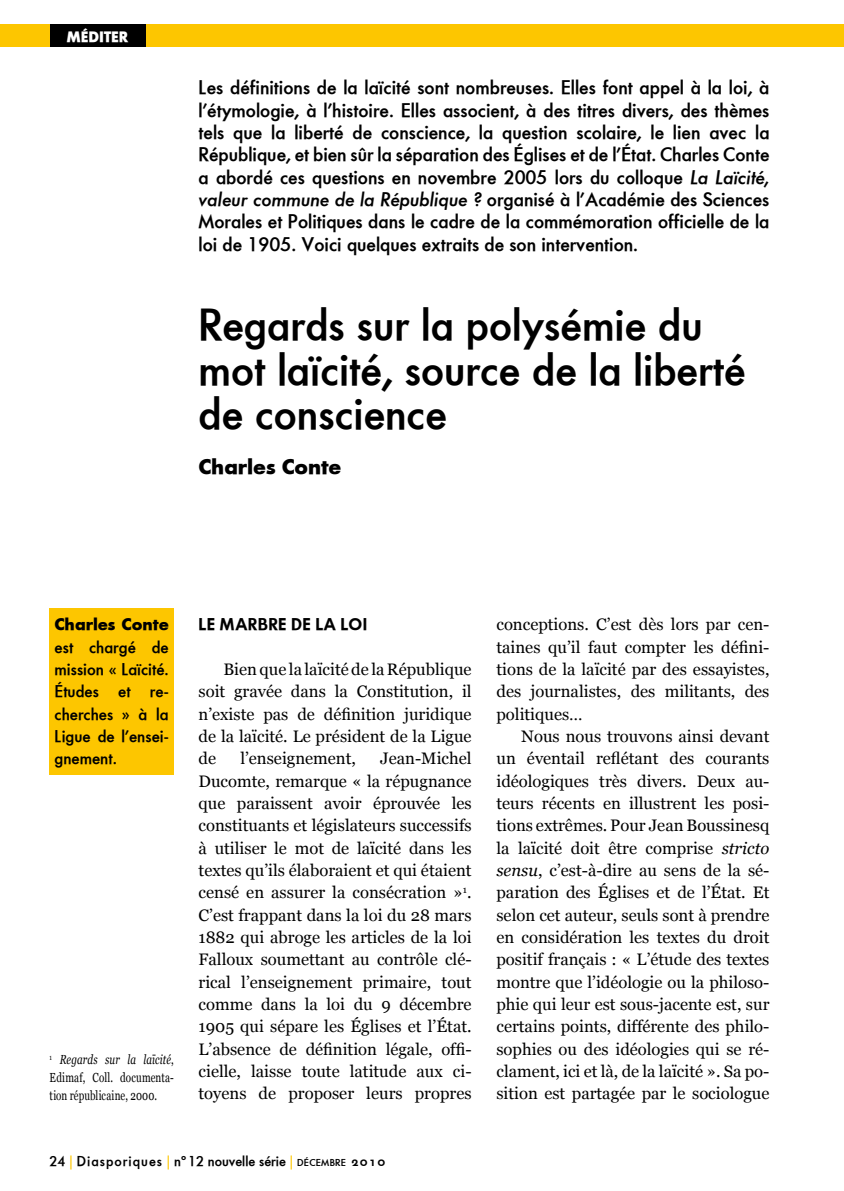
<style>
.page{position:relative;width:844px;height:1191px;background:#fff}
.page>*{position:absolute;margin:0;border:0;box-sizing:border-box;transform-origin:0 0}
.t1{font:43.75px/44.6px "Futura Serie BQ Medium";color:#000}
.t2{font:21px "Futura Serie BQ Bold";color:#000}
.t3{font:19.25px/22.4px "Futura Serie BQ Medium";color:#000;text-align:justify}
.t4{font:16.62px/22.4px "Georgia";color:#000;text-align:justify}
.t5{font:16.62px/22.4px "Futura Serie BQ Medium";color:#000;text-align:justify}
.t6{font:16.62px "Futura Serie BQ Demi Bold SC";letter-spacing:.02em;color:#000}
.t7{font:16.62px "Futura Serie BQ Bold";color:#000}
.t8{font:14.7px "Futura Serie BQ Bold";color:#fff}
.t9{font:14px "Futura Serie BQ Medium";color:#000}
.t10{font:13.12px/17.8px "Georgia";letter-spacing:.02em;color:#000;text-align:justify;scale:.75 1}
.s1{font-style:italic}
.s2{font-family:"Futura Serie BQ Book";color:#fdc600}
.s3{font-family:"Futura Serie BQ Medium SC";font-size:9.8px}
.s4{font-family:"Futura Serie BQ Medium SC"}
</style>
<div class="page">
<div style="left:0;top:25px;width:843px;height:22px;background:#fdc600"></div>
<svg style="left:843px;top:25px;width:1px;height:22px"></svg>
<div style="left:50px;top:25px;width:96px;height:22px;background:#000"></div>
<div style="left:50px;top:608px;width:124px;height:166px;background:#fdc600"></div>
<p class="t8" style="left:67px;top:27px;width:63px">MÉDITER</p>
<p class="t3" style="left:198px;top:77px;width:572px">Les définitions de la laïcité sont nombreuses. Elles font appel à la loi, à l’étymologie, à l’histoire. Elles associent, à des titres divers, des thèmes tels que la liberté de conscience, la question scolaire, le lien avec la République, et bien sûr la séparation des Églises et de l’État. Charles Conte a abordé ces questions en novembre 2005 lors du colloque <span class="s1">La Laïcité, valeur commune de la République ?</span> organisé à l’Académie des Sciences Morales et Politiques dans le cadre de la commémoration officielle de la loi de 1905. Voici quelques extraits de son intervention.</p>
<h1 class="t1" style="left:198px;top:303px;width:548px">Regards sur la polysémie du mot laïcité, source de la liberté de conscience</h1>
<p class="t2" style="left:198px;top:453px;width:144px">Charles Conte</p>
<p class="t7" style="left:55px;top:614px;width:116px">Charles Conte</p>
<p class="t5" style="left:55px;top:636px;width:116px">est chargé de mission « Laïcité.<br>Études et re&shy;cherches » à la Ligue de l’ensei&shy;gnement.</p>
<p class="t10" style="left:50px;top:1051px;width:167px"><sup>1</sup> <span class="s1">Regards sur la laïcité</span>, Edimaf, Coll. documenta&shy;tion républicaine, 2000.</p>
<p class="t6" style="left:198px;top:615px;width:170px">LE MARBRE DE LA LOI</p>
<p class="t4" style="left:198px;top:658px;width:274px;text-indent:25px">Bien que la laïcité de la République soit gravée dans la Constitution, il n’existe pas de définition juridique de la laïcité. Le président de la Ligue de</p>
<p class="t4" style="left:198px;top:747px;width:274px;text-indent:181px">Jean-Michel Ducomte, remarque « la répugnance que paraissent avoir éprouvée les constituants et législateurs successifs à utiliser le mot de laïcité dans les textes qu’ils élaboraient et qui étaient censé en assurer la consécration »<sup>1</sup>.<br>C’est frappant dans la loi du 28 mars 1882 qui abroge les articles de la loi Falloux soumettant au contrôle clé&shy;rical l’enseignement primaire, tout comme dans la loi du 9 décembre 1905 qui sépare les Églises et l’État.<br>L’absence de définition légale, offi&shy;cielle, laisse toute latitude aux ci&shy;toyens de proposer leurs propres</p>
<p class="t4" style="left:240px;top:747px;width:117px">l’enseignement,</p>
<p class="t4" style="left:496px;top:613px;width:274px">conceptions. C’est dès lors par cen&shy;taines qu’il faut compter les défini&shy;tions de la laïcité par des essayistes, des journalistes, des militants, des politiques…</p>
<p class="t4" style="left:496px;top:725px;width:274px;text-indent:25px">Nous nous trouvons ainsi devant un éventail reflétant des courants idéologiques très divers. Deux au&shy;teurs récents en illustrent les posi&shy;tions extrêmes. Pour Jean Boussinesq la laïcité doit être comprise <span class="s1">stricto sensu</span>, c’est-à-dire au sens de la sé&shy;paration des Églises et de l’État. Et selon cet auteur, seuls sont à prendre en considération les textes du droit positif français : « L’étude des textes montre que l’idéologie ou la philoso&shy;phie qui leur est sous-jacente est, sur certains points, différente des philo&shy;sophies ou des idéologies qui se ré&shy;clament, ici et là, de la laïcité ». Sa po&shy;sition est partagée par le sociologue</p>
<p class="t9" style="left:50px;top:1153px;width:337px">24 <span class="s2">|</span> Diasporiques <span class="s2">|</span> nº12 nouvelle série <span class="s2">|</span> <span class="s3">DÉCEMBRE</span> <span class="s4">2010</span></p>
</div>
